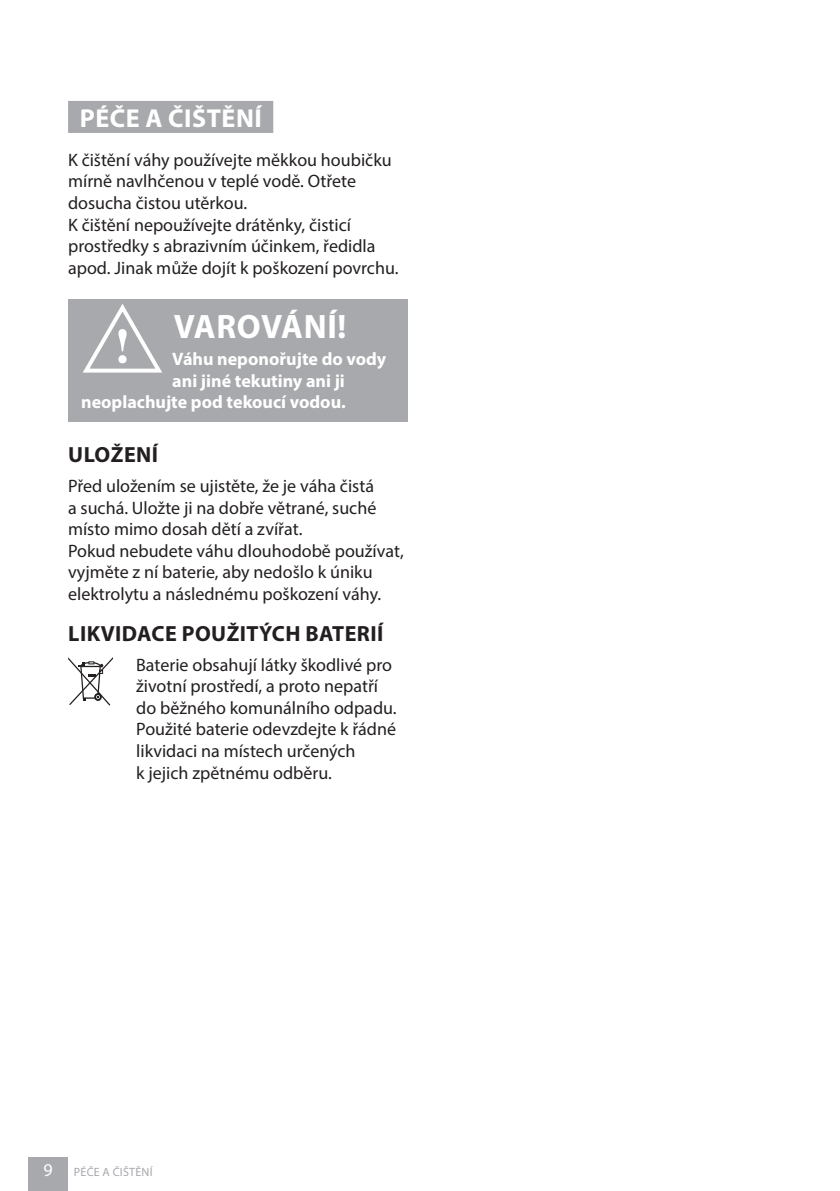
<style>
.page{position:relative;width:840px;height:1191px;background:#fff}
.page>*{position:absolute;margin:0;border:0;box-sizing:border-box;transform-origin:0 0}
.t1{font:700 34px "Myriad Pro";letter-spacing:.015em;color:#fff}
.t2{font:700 26px "Myriad Pro";letter-spacing:.02em;color:#fff}
.t3{font:700 22px "Myriad Pro";letter-spacing:.02em;color:#231f20}
.t4{font:18px/21.6px "Myriad Pro";color:#231f20}
.t5{font:700 18px "Myriad Pro";color:#fff}
.t6{font:12px "Myriad Pro";letter-spacing:.02em;color:#a8a9ad}
.s1{font-size:18px;color:#fff}
</style>
<div class="page">
<div style="left:28px;top:1157px;width:40px;height:34px;background:#a8a9ad"></div>
<div style="left:68px;top:101px;width:205px;height:32px;background:#a8a9ad"></div>
<div style="left:68px;top:299px;width:340px;height:122px;background:#a8a9ad"></div>
<svg style="left:83px;top:304px;width:79px;height:69px"></svg>
<svg style="left:68px;top:657px;width:45px;height:48px"></svg>
<h2 class="t2" style="left:80px;top:108px;width:184px">PÉČE A ČIŠTĚNÍ</h2>
<p class="t4" style="left:68px;top:150px;width:332px">K čištění váhy používejte měkkou houbičku mírně navlhčenou v teplé vodě. Otřete dosucha čistou utěrkou.<br>K čištění nepoužívejte drátěnky, čisticí prostředky s abrazivním účinkem, ředidla apod. Jinak může dojít k poškození povrchu.</p>
<h1 class="t1" style="left:174px;top:313px;width:174px">VAROVÁNÍ!</h1>
<p class="t5" style="left:172px;top:352px;width:215px">Váhu neponořujte do vody</p>
<p class="t5" style="left:172px;top:374px;width:174px">ani jiné tekutiny ani ji</p>
<p class="t5" style="left:81px;top:395px;width:266px">neoplachujte pod tekoucí vodou.</p>
<p class="t3" style="left:68px;top:446px;width:91px">ULOŽENÍ</p>
<p class="t4" style="left:68px;top:476px;width:337px">Před uložením se ujistěte, že je váha čistá<br>a suchá. Uložte ji na dobře větrané, suché místo mimo dosah dětí a zvířat.<br>Pokud nebudete váhu dlouhodobě používat, vyjměte z ní baterie, aby nedošlo k úniku elektrolytu a následnému poškození váhy.</p>
<p class="t3" style="left:68px;top:625px;width:316px">LIKVIDACE POUŽITÝCH BATERIÍ</p>
<p class="t4" style="left:136px;top:655px;width:262px">Baterie obsahují látky škodlivé pro životní prostředí, a proto nepatří do běžného komunálního odpadu.<br>Použité baterie odevzdejte k řádné likvidaci na místech určených<br>k jejich zpětnému odběru.</p>
<p class="t6" style="left:44px;top:1167px;width:110px"><span class="s1">9</span> PÉČE A ČIŠTĚNÍ</p>
</div>
